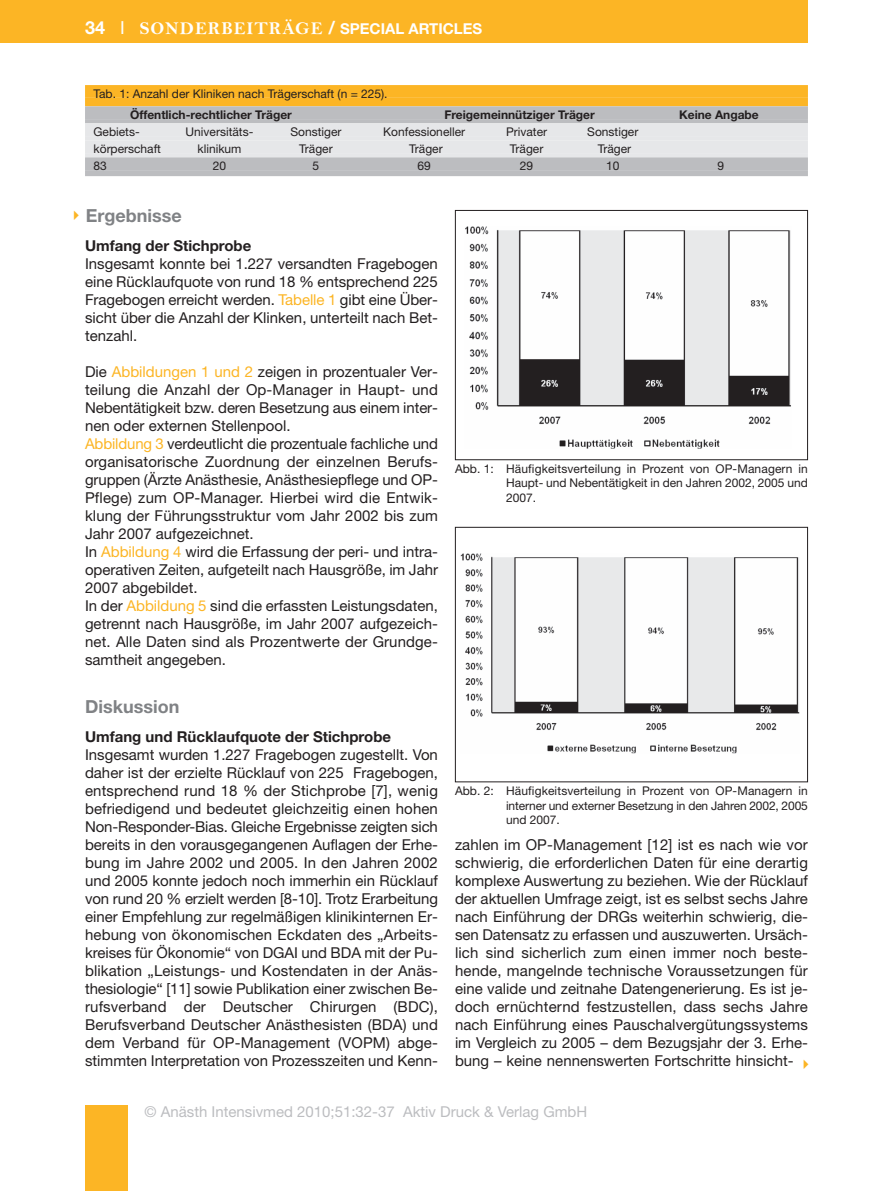
<style>
.page{position:relative;width:893px;height:1191px;background:#fff}
.page>*{position:absolute;margin:0;border:0;box-sizing:border-box;transform-origin:0 0}
.t1{font:700 18px "Helvetica Neue";color:#808285}
.t2{font:15px/18px "Helvetica Neue";color:#231f20;text-align:justify}
.t3{font:700 15px "Helvetica Neue";color:#231f20}
.t4{font:15px "Helvetica Neue";color:#bcbdc0}
.t5{font:700 15px "Helvetica Neue";color:#fff}
.t6{font:12px/14.2px "Helvetica Neue";color:#231f20;text-align:justify}
.t7{font:700 12px "Helvetica Neue";color:#231f20}
.s1{font-size:18px}
.s2{font-weight:400;font-size:18px}
.s3{font-family:"Bell MT Bold";font-weight:400;font-size:18px}
.s4{color:#fcb525}
</style>
<div class="page">
<div style="left:0;top:0;width:808px;height:43px;background:#fcb525"></div>
<div style="left:85px;top:1106px;width:43px;height:85px;background:#fcb525"></div>
<div style="left:85px;top:85px;width:723px;height:13px;background:#fcb525"></div>
<div style="left:85px;top:98px;width:723px;height:8px;background:#fcb525"></div>
<div style="left:85px;top:106px;width:723px;height:13px;background:#bcbdc0"></div>
<hr style="left:85px;top:119px;width:723px;height:4px;background:#bcbdc0">
<div style="left:85px;top:123px;width:723px;height:13px;background:#e6e7e9"></div>
<hr style="left:85px;top:136px;width:723px;height:4px;background:#e6e7e9">
<div style="left:85px;top:140px;width:723px;height:13px;background:#e6e7e9"></div>
<hr style="left:85px;top:153px;width:723px;height:4px;background:#e6e7e9">
<div style="left:85px;top:157px;width:723px;height:13px;background:#bcbdc0"></div>
<div style="left:85px;top:170px;width:723px;height:6px;background:#bcbdc0"></div>
<img style="left:465px;top:226px;width:326px;height:223px">
<div style="left:455px;top:210px;width:353px;height:250px;border:1px solid #231f20"></div>
<img style="left:460px;top:553px;width:340px;height:201px">
<div style="left:455px;top:527px;width:353px;height:255px;border:1px solid #231f20"></div>
<p class="t5" style="left:85px;top:23px;width:399px"><span class="s1">34</span> <span class="s2">I</span> <span class="s3">SONDERBEITRÄGE</span> <span class="s1">/</span> SPECIAL ARTICLES</p>
<p class="t6" style="left:94px;top:88px;width:296px">Tab. 1: Anzahl der Kliniken nach Trägerschaft (n = 225).</p>
<p class="t7" style="left:130px;top:110px;width:163px">Öffentlich-rechtlicher Träger</p>
<p class="t7" style="left:444px;top:110px;width:152px">Freigemeinnütziger Träger</p>
<p class="t7" style="left:679px;top:110px;width:81px">Keine Angabe</p>
<p class="t6" style="left:94px;top:126px;width:48px">Gebiets-</p>
<p class="t6" style="left:186px;top:126px;width:69px">Universitäts-</p>
<p class="t6" style="left:290px;top:126px;width:53px">Sonstiger</p>
<p class="t6" style="left:383px;top:126px;width:83px">Konfessioneller</p>
<p class="t6" style="left:506px;top:126px;width:43px">Privater</p>
<p class="t6" style="left:587px;top:126px;width:53px">Sonstiger</p>
<p class="t6" style="left:94px;top:143px;width:69px">körperschaft</p>
<p class="t6" style="left:198px;top:143px;width:46px">klinikum</p>
<p class="t6" style="left:299px;top:143px;width:35px">Träger</p>
<p class="t6" style="left:409px;top:143px;width:35px">Träger</p>
<p class="t6" style="left:510px;top:143px;width:35px">Träger</p>
<p class="t6" style="left:598px;top:143px;width:35px">Träger</p>
<p class="t6" style="left:94px;top:160px;width:15px">83</p>
<p class="t6" style="left:213px;top:160px;width:15px">20</p>
<p class="t6" style="left:313px;top:160px;width:8px">5</p>
<p class="t6" style="left:418px;top:160px;width:15px">69</p>
<p class="t6" style="left:520px;top:160px;width:15px">29</p>
<p class="t6" style="left:606px;top:160px;width:15px">10</p>
<p class="t6" style="left:717px;top:160px;width:8px">9</p>
<p class="t1" style="left:86px;top:209px;width:97px">Ergebnisse</p>
<p class="t3" style="left:85px;top:240px;width:168px">Umfang der Stichprobe</p>
<p class="t2" style="left:85px;top:256px;width:354px">Insgesamt konnte bei 1.227 versandten Fragebogen eine Rücklaufquote von rund 18 % entsprechend 225<br>Fragebogen erreicht werden. <span class="s4">Tabelle 1</span> gibt eine Über&shy;sicht über die Anzahl der Klinken, unterteilt nach Bet&shy;tenzahl.</p>
<p class="t2" style="left:85px;top:364px;width:354px;text-align:left">Die <span class="s4">Abbildungen 1 und 2</span> zeigen in prozentualer Ver&shy;teilung die Anzahl der Op-Manager in Haupt- und Nebentätigkeit bzw. deren Besetzung aus einem inter&shy;nen oder externen Stellenpool.<br><span class="s4">Abbildung 3</span> verdeutlicht die prozentuale fachliche und organisatorische Zuordnung der einzelnen Berufs&shy;gruppen (Ärzte Anästhesie, Anästhesiepflege und OP-Pflege) zum OP-Manager. Hierbei wird die Entwik&shy;klung der Führungsstruktur vom Jahr 2002 bis zum Jahr 2007 aufgezeichnet.<br>In <span class="s4">Abbildung 4</span> wird die Erfassung der peri- und intra&shy;operativen Zeiten, aufgeteilt nach Hausgröße, im Jahr 2007 abgebildet.<br>In der <span class="s4">Abbildung 5</span> sind die erfassten Leistungsdaten, getrennt nach Hausgröße, im Jahr 2007 aufgezeich&shy;net. Alle Daten sind als Prozentwerte der Grundge - samtheit angegeben.</p>
<p class="t1" style="left:85px;top:700px;width:96px">Diskussion</p>
<p class="t3" style="left:85px;top:731px;width:308px">Umfang und Rücklaufquote der Stichprobe</p>
<p class="t2" style="left:85px;top:746px;width:354px">Insgesamt wurden 1.227 Fragebogen zugestellt. Von daher ist der erzielte Rücklauf von 225 Fragebogen, entsprechend rund 18 % der Stichprobe [7], wenig befriedigend und bedeutet gleichzeitig einen hohen Non-Responder-Bias. Gleiche Ergebnisse zeigten sich bereits in den vorausgegangenen Auflagen der Erhe&shy;bung im Jahre 2002 und 2005. In den Jahren 2002 und 2005 konnte jedoch noch immerhin ein Rücklauf von rund 20 % erzielt werden [8-10]. Trotz Erarbeitung einer Empfehlung zur regelmäßigen klinikinternen Er&shy;hebung von ökonomischen Eckdaten des „Arbeits&shy;kreises für Ökonomie“ von DGAI und BDA mit der Pu&shy;blikation „Leistungs- und Kostendaten in der Anäs&shy;thesiologie“ [11] sowie Publikation einer zwischen Be&shy;rufsverband der Deutscher Chirurgen (BDC), Berufsverband Deutscher Anästhesisten (BDA) und dem Verband für OP-Management (VOPM) abge&shy;stimmten Interpretation von Prozesszeiten und Kenn-</p>
<p class="t6" style="left:506px;top:463px;width:303px;text-indent:-51px">Abb. 1: Häufigkeitsverteilung in Prozent von OP-Managern in Haupt- und Nebentätigkeit in den Jahren 2002, 2005 und 2007.</p>
<p class="t6" style="left:506px;top:785px;width:303px;text-indent:-51px">Abb. 2: Häufigkeitsverteilung in Prozent von OP-Managern in interner und externer Besetzung in den Jahren 2002, 2005 und 2007.</p>
<p class="t2" style="left:455px;top:837px;width:354px">zahlen im OP-Management [12] ist es nach wie vor schwierig, die erforderlichen Daten für eine derartig komplexe Auswertung zu beziehen. Wie der Rücklauf der aktuellen Umfrage zeigt, ist es selbst sechs Jahre nach Einführung der DRGs weiterhin schwierig, die&shy;sen Datensatz zu erfassen und auszuwerten. Ursäch&shy;lich sind sicherlich zum einen immer noch beste&shy;hende, mangelnde technische Voraussetzungen für eine valide und zeitnahe Datengenerierung. Es ist je&shy;doch ernüchternd festzustellen, dass sechs Jahre nach Einführung eines Pauschalvergütungssystems im Vergleich zu 2005 – dem Bezugsjahr der 3. Erhe&shy;bung – keine nennenswerten Fortschritte hinsicht-</p>
<p class="t4" style="left:145px;top:1106px;width:444px">© Anästh Intensivmed 2010;51:32-37 Aktiv Druck &amp; Verlag GmbH</p>
</div>
